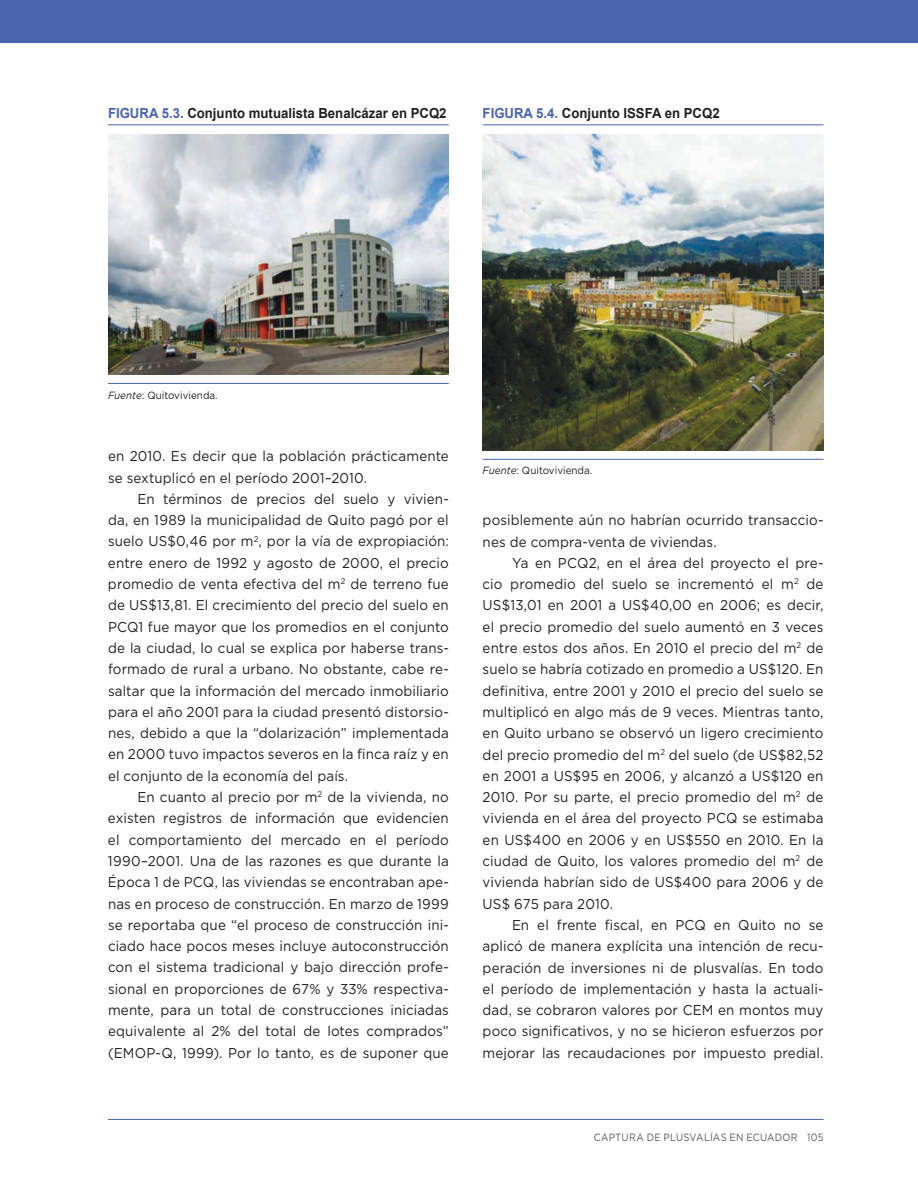
<style>
.page{position:relative;width:918px;height:1188px;background:#fff}
.page>*{position:absolute;margin:0;border:0;box-sizing:border-box;transform-origin:0 0}
.t1{font:14.25px/21.3px "Gotham";letter-spacing:.01em;color:#231f20;text-align:justify;scale:.94 1}
.t2{font:700 13.8px "Arial";color:#231f20;scale:.95 1}
.t3{font:10.5px "Gotham";color:#231f20;scale:.94 1}
.t4{font:10.5px "Gotham";letter-spacing:.03em;color:#58595b;scale:.9 1}
.s1{color:#4b63ae}
.s2{font-style:italic}
</style>
<div class="page">
<hr style="left:108px;top:1119px;width:716px;height:1px;background:#4b63ae">
<hr style="left:0;top:0;width:3px;height:43px;background:#4b63ae">
<div style="left:1px;top:0;width:917px;height:43px;background:#4b63ae"></div>
<hr style="left:108px;top:124px;width:341px;height:1px;background:#4b63ae">
<hr style="left:108px;top:383px;width:341px;height:1px;background:#4b63ae">
<img style="left:108px;top:135px;width:341px;height:240px">
<hr style="left:483px;top:124px;width:341px;height:1px;background:#4b63ae">
<hr style="left:483px;top:459px;width:341px;height:1px;background:#4b63ae">
<img style="left:483px;top:135px;width:340px;height:316px">
<p class="t2" style="left:108px;top:104px;width:358px"><span class="s1">FIGURA 5.3.</span> Conjunto mutualista Benalcázar en PCQ2</p>
<p class="t2" style="left:483px;top:104px;width:251px"><span class="s1">FIGURA 5.4.</span> Conjunto ISSFA en PCQ2</p>
<p class="t3" style="left:108px;top:388px;width:118px"><span class="s2">Fuente</span>: Quitovivienda.</p>
<p class="t1" style="left:108px;top:445px;width:364px">en 2010. Es decir que la población prácticamente se sextuplicó en el período 2001–2010.</p>
<p class="t1" style="left:108px;top:488px;width:364px;text-indent:29px">En términos de precios del suelo y vivien&shy;da, en 1989 la municipalidad de Quito pagó por el suelo US$0,46 por m<sup>2</sup>, por la vía de expropiación: entre enero de 1992 y agosto de 2000, el precio promedio de venta efectiva del m<sup>2</sup> de terreno fue de US$13,81. El crecimiento del precio del suelo en PCQ1 fue mayor que los promedios en el conjunto de la ciudad, lo cual se explica por haberse trans&shy;formado de rural a urbano. No obstante, cabe re&shy;saltar que la información del mercado inmobiliario para el año 2001 para la ciudad presentó distorsio&shy;nes, debido a que la “dolarización” implementada en 2000 tuvo impactos severos en la finca raíz y en el conjunto de la economía del país.</p>
<p class="t1" style="left:108px;top:786px;width:364px;text-indent:29px">En cuanto al precio por m<sup>2</sup> de la vivienda, no existen registros de información que evidencien el comportamiento del mercado en el período 1990–2001. Una de las razones es que durante la Época 1 de PCQ, las viviendas se encontraban ape&shy;nas en proceso de construcción. En marzo de 1999 se reportaba que “el proceso de construcción ini&shy;ciado hace pocos meses incluye autoconstrucción con el sistema tradicional y bajo dirección profe&shy;sional en proporciones de 67% y 33% respectiva&shy;mente, para un total de construcciones iniciadas equivalente al 2% del total de lotes comprados” (EMOP-Q, 1999). Por lo tanto, es de suponer que</p>
<p class="t3" style="left:483px;top:464px;width:118px"><span class="s2">Fuente</span>: Quitovivienda.</p>
<p class="t1" style="left:483px;top:509px;width:364px">posiblemente aún no habrían ocurrido transaccio&shy;nes de compra-venta de viviendas.</p>
<p class="t1" style="left:483px;top:552px;width:364px;text-indent:29px">Ya en PCQ2, en el área del proyecto el pre&shy;cio promedio del suelo se incrementó el m<sup>2</sup> de US$13,01 en 2001 a US$40,00 en 2006; es decir, el precio promedio del suelo aumentó en 3 veces entre estos dos años. En 2010 el precio del m<sup>2</sup> de suelo se habría cotizado en promedio a US$120. En definitiva, entre 2001 y 2010 el precio del suelo se multiplicó en algo más de 9 veces. Mientras tanto, en Quito urbano se observó un ligero crecimiento del precio promedio del m<sup>2</sup> del suelo (de US$82,52 en 2001 a US$95 en 2006, y alcanzó a US$120 en 2010. Por su parte, el precio promedio del m<sup>2</sup> de vivienda en el área del proyecto PCQ se estimaba en US$400 en 2006 y en US$550 en 2010. En la ciudad de Quito, los valores promedio del m<sup>2</sup> de vivienda habrían sido de US$400 para 2006 y de US$ 675 para 2010.</p>
<p class="t1" style="left:483px;top:914px;width:364px;text-indent:29px">En el frente fiscal, en PCQ en Quito no se aplicó de manera explícita una intención de recu&shy;peración de inversiones ni de plusvalías. En todo el período de implementación y hasta la actuali&shy;dad, se cobraron valores por CEM en montos muy poco significativos, y no se hicieron esfuerzos por mejorar las recaudaciones por impuesto predial.</p>
<p class="t4" style="left:594px;top:1130px;width:17px">Captura</p>
<p class="t4" style="left:647px;top:1130px;width:27px">de plusvalías</p>
<p class="t4" style="left:730px;top:1130px;width:35px">en Ecuador</p>
<p class="t4" style="left:807px;top:1130px;width:20px">105</p>
</div>
